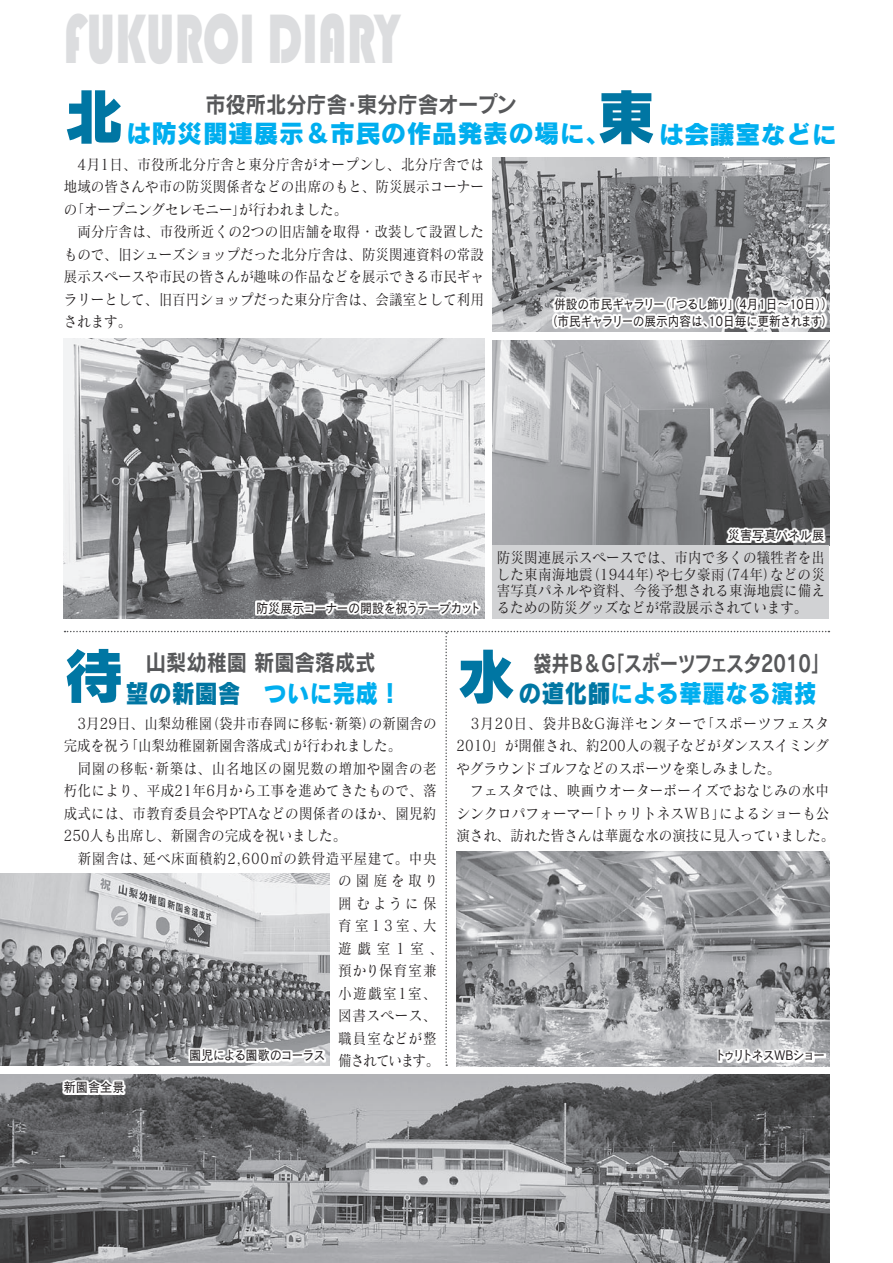
<style>
.page{position:relative;width:893px;height:1263px;background:#fff}
.page>*{position:absolute;margin:0;border:0;box-sizing:border-box;transform-origin:0 0}
.ノンブル項目_右{font:72px "Bauhaus 93";color:#dcdddf;scale:.67 1}
.タイトル大文字{font:60px "Rodin Pro EB";color:#0076a3}
.タイトル大文字-2{font:25.5px "Rodin Pro EB";color:#00aeef}
.タイトル大文字-3{font:25.5px "Rodin Pro EB";color:#00aeef;scale:.9 1}
.タイトル大文字-4{font:22.5px "Rodin Pro B";color:#57585a;scale:.9 1}
.タイトル大文字-5{font:22.5px "Rodin Pro B";letter-spacing:-.04em;color:#57585a;scale:.81 1}
.本文_FOT-マティスPro{font:15px/22.5px "Matisse Pro M";letter-spacing:.005em;color:#231f20;scale:.9 1}
.ノンブル項目_右-2{font:15px/16.5px "Matisse Pro M";letter-spacing:.015em;color:#231f20;text-align:right;scale:.9 1}
.本文_FOT-マティスPro-2{font:15px/22.5px "Matisse Pro M";letter-spacing:.09em;color:#231f20;scale:.9 1}
.本文_FOT-マティスPro-3{font:15px/22.5px "Matisse Pro M";letter-spacing:.025em;color:#231f20;text-align:right;scale:.9 1}
.本文_FOT-マティスPro-4{font:15px "Matisse Pro M";letter-spacing:.03em;color:#231f20;scale:.9 1}
.本文_FOT-マティスPro-5{font:15px "Matisse Pro M";letter-spacing:.04em;color:#231f20;scale:.9 1}
.本文_FOT-マティスPro-6{font:15px "Matisse Pro M";letter-spacing:.045em;color:#231f20;scale:.9 1}
.本文_FOT-マティスPro-7{font:15px/22.5px "Matisse Pro M";letter-spacing:.285em;color:#231f20;text-align:right;scale:.9 1}
.本文_FOT-マティスPro-8{font:15px "Matisse Pro M";letter-spacing:.07em;color:#231f20;scale:.9 1}
.ノンブル項目_右-3{font:13.5px "Cezanne Pro M";letter-spacing:-.03em;color:#231f20;scale:.87 1}
.ノンブル項目_右-4{font:13.5px "Cezanne Pro M";letter-spacing:-.06em;color:#231f20;scale:.9 1}
.ノンブル項目_右-5{font:13.5px "Cezanne Pro M";letter-spacing:-.08em;color:#231f20;scale:.87 1}
.ノンブル項目_右-6{font:13.5px "Cezanne Pro M";letter-spacing:-.08em;color:#231f20;scale:.9 1}
.ノンブル項目_右-7{font:13.5px "Cezanne Pro M";letter-spacing:-.185em;color:#231f20;scale:.9 1}
.ノンブル項目_右-8{font:13.5px "Cezanne Pro M";letter-spacing:-.02em;color:#231f20;scale:.87 1}
.ノンブル項目_右-9{font:13.5px "Cezanne Pro M";color:#231f20;scale:.9 1}
.ノンブル項目_右-10{font:13.5px "Cezanne Pro M";letter-spacing:-.06em;color:#231f20;scale:.87 1}
.s1{color:#0076a3}
</style>
<div class="page">
<img style="left:0;top:1075px;width:829px;height:188px">
<img style="left:64px;top:338px;width:420px;height:281px">
<img style="left:493px;top:340px;width:336px;height:206px">
<img style="left:493px;top:157px;width:336px;height:175px">
<div style="left:493px;top:546px;width:336px;height:73px;background:#d1d2d4"></div>
<svg style="left:255px;top:599px;width:225px;height:17px"></svg>
<svg style="left:552px;top:296px;width:274px;height:32px"></svg>
<svg style="left:726px;top:527px;width:99px;height:16px"></svg>
<div style="left:62px;top:1079px;width:63px;height:16px;background:#fff"></div>
<svg style="left:65px;top:631px;width:764px;height:435px"></svg>
<img style="left:0;top:873px;width:330px;height:193px">
<svg style="left:188px;top:1047px;width:138px;height:16px"></svg>
<img style="left:456px;top:851px;width:373px;height:215px">
<svg style="left:716px;top:1048px;width:109px;height:15px"></svg>
<p class="ノンブル項目_右" style="left:64px;top:-2px;width:503px">FUKUROI DIARY</p>
<p class="タイトル大文字" style="left:596px;top:76px;width:61px">東</p>
<p class="タイトル大文字" style="left:64px;top:75px;width:61px">北</p>
<p class="タイトル大文字-4" style="left:357px;top:89px;width:178px">東分庁舎オープン</p>
<p class="タイトル大文字-4" style="left:205px;top:89px;width:159px">市役所北分庁舎</p>
<p class="タイトル大文字-4" style="left:342px;top:89px;width:24px">・</p>
<p class="タイトル大文字-2" style="left:658px;top:116px;width:180px">は会議室などに</p>
<p class="タイトル大文字-2" style="left:126px;top:116px;width:486px">は防災関連展示＆市民の作品発表の場に、</p>
<p class="本文_FOT-マティスPro-4" style="left:64px;top:154px;width:468px">　4月1日、市役所北分庁舎と東分庁舎がオープンし、北分庁舎では</p>
<p class="本文_FOT-マティスPro" style="left:64px;top:175px;width:468px">地域の皆さんや市の防災関係者などの出席のもと、防災展示コーナー</p>
<p class="本文_FOT-マティスPro" style="left:239px;top:197px;width:121px">が行われました。</p>
<p class="本文_FOT-マティスPro" style="left:64px;top:197px;width:204px">「のオープニングセレモニー」</p>
<p class="本文_FOT-マティスPro" style="left:64px;top:220px;width:468px;text-align:justify">　両分庁舎は、市役所近くの2つの旧店舗を取得・改装して設置したもので、旧シューズショップだった北分庁舎は、防災関連資料の常設展示スペースや市民の皆さんが趣味の作品などを展示できる市民ギャラリーとして、旧百円ショップだった東分庁舎は、会議室として利用されます。</p>
<p class="ノンブル項目_右-5" style="left:659px;top:296px;width:202px">（「つるし飾り」（ 月4 日1 ～10日 ((</p>
<p class="ノンブル項目_右-8" style="left:554px;top:296px;width:129px">併設の市民ギャラリー</p>
<p class="ノンブル項目_右-3" style="left:546px;top:312px;width:332px">（市民ギャラリーの展示内容は 10日毎に更新されます(</p>
<p class="ノンブル項目_右-10" style="left:703px;top:312px;width:15px">、</p>
<p class="ノンブル項目_右-4" style="left:256px;top:599px;width:252px">防災展示コーナーの開設を祝うテープカット</p>
<p class="ノンブル項目_右-9" style="left:728px;top:526px;width:109px">災害写真パネル展</p>
<p class="ノンブル項目_右-2" style="left:497px;top:549px;width:366px">防災関連展示スペースでは、市内で多くの犠牲者を出などの災</p>
<p class="ノンブル項目_右-2" style="left:497px;top:565px;width:366px;text-align:left">した東南海地震<br>害写真パネルや資料、今後予想される東海地震に備えるための防災グッズなどが常設展示されています。</p>
<p class="ノンブル項目_右-2" style="left:586px;top:565px;width:86px">（1944年）</p>
<p class="ノンブル項目_右-2" style="left:656px;top:565px;width:78px">や七夕豪雨</p>
<p class="ノンブル項目_右-2" style="left:718px;top:565px;width:67px">（74年）</p>
<p class="タイトル大文字" style="left:64px;top:634px;width:61px">待</p>
<p class="タイトル大文字-4" style="left:146px;top:647px;width:257px">山梨幼稚園新園舎落成式</p>
<p class="タイトル大文字-3" style="left:126px;top:675px;width:308px"><span class="s1">望の新園舎</span>　ついに完成！</p>
<p class="本文_FOT-マティスPro" style="left:64px;top:712px;width:166px">　 月3 29日、山梨幼稚園</p>
<p class="本文_FOT-マティスPro" style="left:206px;top:712px;width:137px">（袋井市春岡に移転</p>
<p class="本文_FOT-マティスPro" style="left:335px;top:712px;width:47px">新築）</p>
<p class="本文_FOT-マティスPro" style="left:369px;top:712px;width:77px">の新園舎の</p>
<p class="本文_FOT-マティスPro" style="left:325px;top:712px;width:16px">・</p>
<p class="本文_FOT-マティスPro" style="left:125px;top:734px;width:196px">「山梨幼稚園新園舎落成式」</p>
<p class="本文_FOT-マティスPro" style="left:64px;top:734px;width:76px">完成を祝う</p>
<p class="本文_FOT-マティスPro" style="left:293px;top:734px;width:122px">が行われました。</p>
<p class="本文_FOT-マティスPro-6" style="left:156px;top:759px;width:314px">新築は、山名地区の園児数の増加や園舎の老</p>
<p class="本文_FOT-マティスPro" style="left:64px;top:757px;width:416px">　同園の移転<br>朽化により、平成21年6月から工事を進めてきたもので、落成式には、市教育委員会やPTAなどの関係者のほか、園児約<br>250人も出席し、新園舎の完成を祝いました。</p>
<p class="本文_FOT-マティスPro-5" style="left:143px;top:849px;width:328px">延べ床面積約2,600㎡の鉄骨造平屋建て。中央</p>
<p class="本文_FOT-マティスPro" style="left:145px;top:757px;width:16px">・</p>
<p class="本文_FOT-マティスPro" style="left:64px;top:847px;width:93px">　新園舎は、</p>
<p class="ノンブル項目_右-4" style="left:64px;top:1078px;width:69px">新園舎全景</p>
<p class="ノンブル項目_右-6" style="left:189px;top:1046px;width:153px">園児による園歌のコーラス</p>
<p class="本文_FOT-マティスPro-7" style="left:338px;top:869px;width:113px">の園庭を取り囲むように保大</p>
<p class="本文_FOT-マティスPro-2" style="left:338px;top:914px;width:118px">育室13室、遊戯室1室、預かり保育室兼小遊戯室1室、図書スペース、職員室などが整備されています。</p>
<p class="タイトル大文字" style="left:456px;top:635px;width:61px">水</p>
<p class="タイトル大文字-5" style="left:533px;top:648px;width:367px">袋井Ｂ＆「Ｇスポーツフェスタ2010「</p>
<p class="タイトル大文字-3" style="left:518px;top:675px;width:333px"><span class="s1">の道化師</span>による華麗なる演技</p>
<p class="本文_FOT-マティスPro-8" style="left:700px;top:714px;width:144px">「スポーツフェスタ</p>
<p class="本文_FOT-マティスPro" style="left:456px;top:712px;width:416px;text-indent:14px">3月20日、袋井B&amp;G海洋センターで<br>2010」が開催され、約200人の親子などがダンススイミングやグラウンドゴルフなどのスポーツを楽しみました。</p>
<p class="本文_FOT-マティスPro-3" style="left:456px;top:779px;width:416px">　フェスタでは、映画ウオーターボーイズでおなじみの水中によるショーも公</p>
<p class="本文_FOT-マティスPro-3" style="left:588px;top:802px;width:155px">「トゥリトネスＷＢ」</p>
<p class="本文_FOT-マティスPro" style="left:456px;top:802px;width:421px">シンクロパフォーマー<br>演され、訪れた皆さんは華麗な水の演技に見入っていました。</p>
<p class="ノンブル項目_右-7" style="left:714px;top:1047px;width:125px">トゥリトネスＷＢショー</p>
</div>
